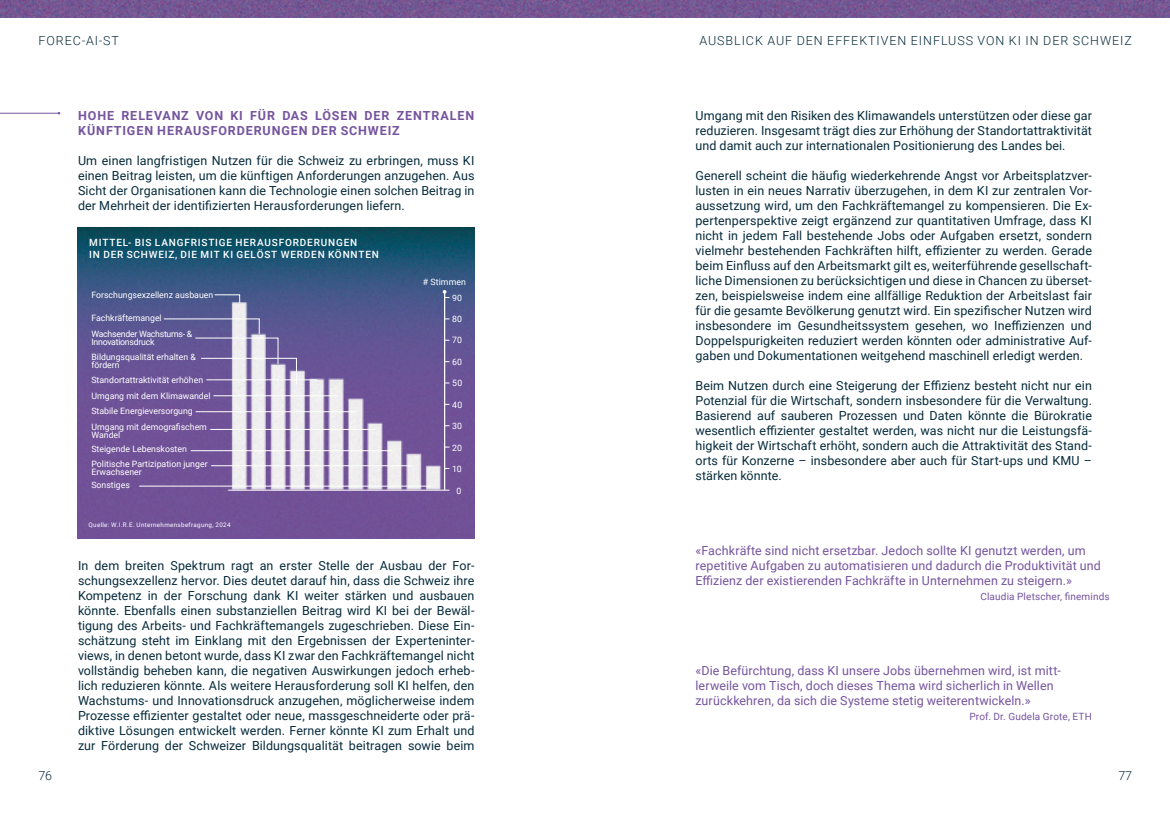
<style>
.page{position:relative;width:1170px;height:815px;background:#fff}
.page>*{position:absolute;margin:0;border:0;box-sizing:border-box;transform-origin:0 0}
.t1{font:12.5px/15px "Roboto";letter-spacing:.01em;color:#062b3b;text-align:justify}
.t2{font:12.5px/15px "Roboto";letter-spacing:.005em;color:#75549e}
.t3{font:700 12.5px/15px "Roboto";letter-spacing:.07em;color:#75549e}
.t4{font:300 12.5px "Roboto";letter-spacing:.075em;color:#062b3b}
.t5{font:500 10px/12px "Roboto";letter-spacing:.08em;color:#fff}
.t6{font:10px "Roboto";letter-spacing:.015em;color:#75549e}
.t7{font:8.75px/15.6px "Roboto";color:#fff}
.t8{font:8.75px/15.6px "Roboto";letter-spacing:-.03em;color:#fff}
.t9{font:6.25px "Roboto";letter-spacing:.055em;color:#fff}
</style>
<div class="page">
<img style="left:584px;top:0;width:583px;height:18px">
<svg style="left:1167px;top:0;width:2px;height:18px"></svg>
<svg style="left:4px;top:0;width:580px;height:18px;background:#745692"></svg>
<img style="left:0;top:0;width:4px;height:18px">
<hr style="left:0;top:113px;width:59px;height:1px;background:#75549e">
<img style="left:78px;top:228px;width:396px;height:311px">
<img style="left:225px;top:285px;width:232px;height:210px">
<hr style="left:444px;top:292px;width:1px;height:198px;background:#fff">
<hr style="left:228px;top:490px;width:221px;height:1px;background:#fff">
<svg style="left:442px;top:290px;width:7px;height:8px"></svg>
<svg style="left:214px;top:294px;width:26px;height:9px"></svg>
<svg style="left:163px;top:318px;width:134px;height:67px;background:#877cac"></svg>
<hr style="left:206px;top:379px;width:111px;height:1px;background:#fff">
<hr style="left:213px;top:395px;width:125px;height:1px;background:#fff">
<hr style="left:196px;top:411px;width:159px;height:1px;background:#fff">
<hr style="left:210px;top:429px;width:165px;height:1px;background:#fff">
<hr style="left:191px;top:450px;width:201px;height:1px;background:#fff">
<hr style="left:211px;top:465px;width:202px;height:1px;background:#fff">
<hr style="left:139px;top:486px;width:291px;height:1px;background:#fff">
<p class="t4" style="left:39px;top:32px;width:82px">FOREC-AI-ST</p>
<p class="t4" style="left:699px;top:32px;width:434px">AUSBLICK AUF DEN EFFEKTIVEN EINFLUSS VON KI IN DER SCHWEIZ</p>
<p class="t3" style="left:78px;top:108px;width:397px">HOHE RELEVANZ VON KI FÜR DAS LÖSEN DER ZENTRALEN<br>KÜNFTIGEN HERAUSFORDERUNGEN DER SCHWEIZ</p>
<p class="t1" style="left:78px;top:153px;width:398px">Um einen langfristigen Nutzen für die Schweiz zu erbringen, muss KI einen Beitrag leisten, um die künftigen Anforderungen anzugehen. Aus Sicht der Organisationen kann die Technologie einen solchen Beitrag in der Mehrheit der identifizierten Herausforderungen liefern.</p>
<p class="t5" style="left:89px;top:236px;width:291px">MITTEL- BIS LANGFRISTIGE HERAUSFORDERUNGEN<br>IN DER SCHWEIZ, DIE MIT KI GELÖST WERDEN KÖNNTEN</p>
<p class="t7" style="left:91px;top:287px;width:123px">Forschungsexzellenz ausbauen</p>
<p class="t8" style="left:91px;top:310px;width:102px">Fachkräftemangel<br>Wachsender Wachstums- &amp;</p>
<p class="t7" style="left:91px;top:333px;width:106px">Innovationsdruck<br>Bildungsqualität erhalten &amp;</p>
<p class="t7" style="left:91px;top:356px;width:121px">fördern<br>Standortattraktivität erhöhen<br>Umgang mit dem Klimawandel<br>Stabile Energieversorgung<br>Umgang mit demografischem</p>
<p class="t7" style="left:91px;top:427px;width:118px;line-height:14.8px">Wandel<br>Steigende Lebenskosten<br>Politische Partizipation junger</p>
<p class="t7" style="left:91px;top:464px;width:52px;line-height:13.9px">Erwachsener<br>Sonstiges</p>
<p class="t9" style="left:89px;top:521px;width:143px">Quelle: W.I.R.E. Unternehmensbefragung, 2024</p>
<p class="t7" style="left:452px;top:274px;width:15px;text-indent:-29px"># Stimmen<br>90</p>
<p class="t7" style="left:452px;top:311px;width:12px">80</p>
<p class="t7" style="left:452px;top:332px;width:12px">70</p>
<p class="t7" style="left:452px;top:353px;width:12px">60</p>
<p class="t7" style="left:452px;top:375px;width:12px">50</p>
<p class="t7" style="left:452px;top:397px;width:12px">40</p>
<p class="t7" style="left:452px;top:418px;width:12px">30</p>
<p class="t7" style="left:452px;top:439px;width:12px">20</p>
<p class="t7" style="left:452px;top:461px;width:11px">10</p>
<p class="t7" style="left:456px;top:483px;width:6px">0</p>
<p class="t1" style="left:78px;top:558px;width:398px">In dem breiten Spektrum ragt an erster Stelle der Ausbau der For&shy;schungsexzellenz hervor. Dies deutet darauf hin, dass die Schweiz ihre Kompetenz in der Forschung dank KI weiter stärken und ausbauen könnte. Ebenfalls einen substanziellen Beitrag wird KI bei der Bewäl&shy;tigung des Arbeits- und Fachkräftemangels zugeschrieben. Diese Ein&shy;schätzung steht im Einklang mit den Ergebnissen der Experteninter&shy;views, in denen betont wurde, dass KI zwar den Fachkräftemangel nicht vollständig beheben kann, die negativen Auswirkungen jedoch erheb&shy;lich reduzieren könnte. Als weitere Herausforderung soll KI helfen, den Wachstums- und Innovationsdruck anzugehen, möglicherweise indem Prozesse effizienter gestaltet oder neue, massgeschneiderte oder prä&shy;diktive Lösungen entwickelt werden. Ferner könnte KI zum Erhalt und zur Förderung der Schweizer Bildungsqualität beitragen sowie beim</p>
<p class="t1" style="left:695px;top:108px;width:398px">Umgang mit den Risiken des Klimawandels unterstützen oder diese gar reduzieren. Insgesamt trägt dies zur Erhöhung der Standortattraktivität und damit auch zur internationalen Positionierung des Landes bei.</p>
<p class="t1" style="left:695px;top:168px;width:398px">Generell scheint die häufig wiederkehrende Angst vor Arbeitsplatzver&shy;lusten in ein neues Narrativ überzugehen, in dem KI zur zentralen Vor&shy;aussetzung wird, um den Fachkräftemangel zu kompensieren. Die Ex&shy;pertenperspektive zeigt ergänzend zur quantitativen Umfrage, dass KI nicht in jedem Fall bestehende Jobs oder Aufgaben ersetzt, sondern vielmehr bestehenden Fachkräften hilft, effizienter zu werden. Gerade beim Einfluss auf den Arbeitsmarkt gilt es, weiterführende gesellschaft&shy;liche Dimensionen zu berücksichtigen und diese in Chancen zu überset&shy;zen, beispielsweise indem eine allfällige Reduktion der Arbeitslast fair für die gesamte Bevölkerung genutzt wird. Ein spezifischer Nutzen wird insbesondere im Gesundheitssystem gesehen, wo Ineffizienzen und Doppelspurigkeiten reduziert werden könnten oder administrative Auf&shy;gaben und Dokumentationen weitgehend maschinell erledigt werden.</p>
<p class="t1" style="left:695px;top:378px;width:398px">Beim Nutzen durch eine Steigerung der Effizienz besteht nicht nur ein Potenzial für die Wirtschaft, sondern insbesondere für die Verwaltung.<br>Basierend auf sauberen Prozessen und Daten könnte die Bürokratie wesentlich effizienter gestaltet werden, was nicht nur die Leistungsfä&shy;higkeit der Wirtschaft erhöht, sondern auch die Attraktivität des Stand&shy;orts für Konzerne – insbesondere aber auch für Start-ups und KMU – stärken könnte.</p>
<p class="t2" style="left:695px;top:543px;width:407px">«Fachkräfte sind nicht ersetzbar. Jedoch sollte KI genutzt werden, um repetitive Aufgaben zu automatisieren und dadurch die Produktivität und<br>Effizienz der existierenden Fachkräfte in Unternehmen zu steigern.»</p>
<p class="t6" style="left:980px;top:589px;width:131px">Claudia Pletscher, fineminds</p>
<p class="t2" style="left:695px;top:663px;width:367px">«Die Befürchtung, dass KI unsere Jobs übernehmen wird, ist mitt&shy;lerweile vom Tisch, doch dieses Thema wird sicherlich in Wellen zurückkehren, da sich die Systeme stetig weiterentwickeln.»</p>
<p class="t6" style="left:969px;top:709px;width:124px">Prof. Dr. Gudela Grote, ETH</p>
<p class="t4" style="left:38px;top:766px;width:15px">76</p>
<p class="t4" style="left:1118px;top:766px;width:15px">77</p>
</div>
